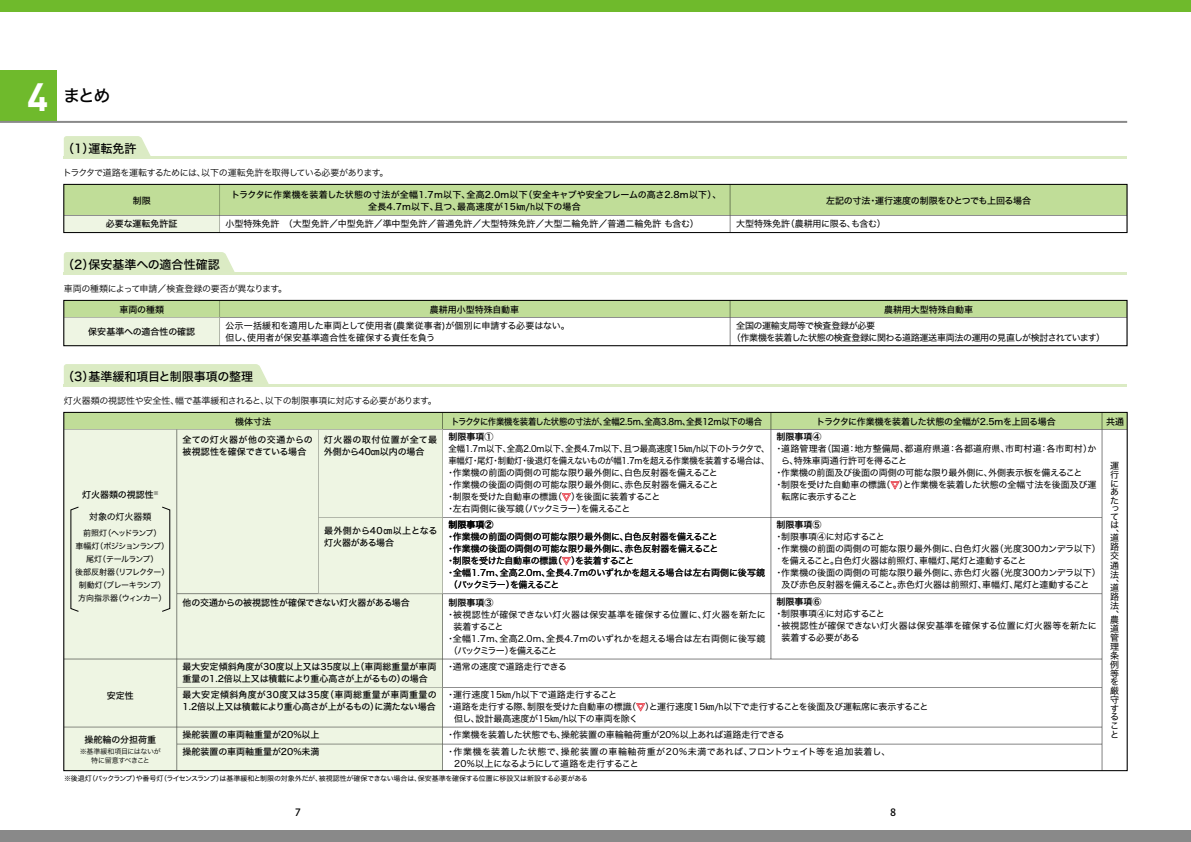
<style>
.page{position:relative;width:1191px;height:842px;background:#fff}
.page>*{position:absolute;margin:0;border:0;box-sizing:border-box;transform-origin:0 0}
.t1{font:700 39px "DIN";color:#fff}
.t2{font:17px "Hira Kaku Std W5";color:#000}
.t3{font:12px "Hira Kaku Std W5";color:#000}
.t4{font:10px "Hiragino UD Sans Std N W5";color:#000}
.t5{font:9px/8.9px "Hira Kaku Std W4";letter-spacing:-.015em;color:#000;text-align:justify}
.t6{font:9px/12px "Hira Kaku Std W5";color:#000}
.t7{font:9px/12px "Hira Kaku Std W4";letter-spacing:-.015em;color:#000;scale:.93 1}
.t8{font:9px/12px "Hira Kaku Std W4";letter-spacing:.02em;color:#000}
.t9{font:9px/12px "Hira Kaku Std W5";letter-spacing:.02em;color:#000}
.t10{font:9px "Hira Kaku Std W4";letter-spacing:-.035em;color:#000}
.t11{font:9px "Hira Kaku Std W3";letter-spacing:-.03em;color:#000}
.t12{font:9px/12px "Hira Kaku Std W4";letter-spacing:-.045em;color:#000}
.t13{font:9px "Hira Kaku Std W5";letter-spacing:-.025em;color:#000}
.t14{font:9px "Hira Kaku Std W5";letter-spacing:-.025em;color:#000;scale:.93 1}
.t15{font:9px "Hira Kaku Std W3";letter-spacing:-.055em;color:#000}
.t16{font:9px "Hira Kaku Std W4";letter-spacing:.015em;color:#000}
.t17{font:9px "Hira Kaku Std W4";letter-spacing:.01em;color:#000}
.t18{font:9px "Hira Kaku Std W4";letter-spacing:.005em;color:#000}
.t19{font:9px "Hira Kaku Std W4";letter-spacing:-.04em;color:#000}
.t20{font:9px "Hira Kaku Std W6";color:#000}
.t21{font:9px "Hira Kaku Std W5";letter-spacing:-.03em;color:#000}
.t22{font:9px "Hira Kaku Std W4";letter-spacing:-.13em;color:#000}
.t23{font:9px "Hira Kaku Std W4";letter-spacing:-.15em;color:#000}
.t24{font:9px "Hira Kaku Std W4";letter-spacing:-.05em;color:#000}
.t25{font:8px/13px "Hira Kaku Std W4";letter-spacing:-.075em;color:#000;text-align:center}
.t26{font:7px "Hira Kaku Std W4";letter-spacing:-.03em;color:#000}
.t27{font:7px/9px "Hira Kaku Std W3";letter-spacing:-.055em;color:#000;text-align:center}
</style>
<div class="page">
<div style="left:0;top:831px;width:1191px;height:11px;background:#898989"></div>
<div style="left:0;top:0;width:1191px;height:11px;background:#6fba2c"></div>
<div style="left:0;top:71px;width:57px;height:51px;background:#6fba2c"></div>
<hr style="left:0;top:121px;width:1127px;height:2px;background:#898989">
<div style="left:64px;top:136px;width:87px;height:20px;background:#dbebc4"></div>
<hr style="left:64px;top:156px;width:1063px;height:3px;background:#dbebc4">
<svg style="left:65px;top:186px;width:1060px;height:45px"></svg>
<div style="left:63px;top:184px;width:1064px;height:49px;border:1px solid #000"></div>
<div style="left:64px;top:252px;width:171px;height:20px;background:#dbebc4"></div>
<hr style="left:64px;top:272px;width:1063px;height:3px;background:#dbebc4">
<svg style="left:65px;top:302px;width:1060px;height:42px"></svg>
<div style="left:63px;top:300px;width:1064px;height:46px;border:1px solid #000"></div>
<div style="left:64px;top:364px;width:205px;height:20px;background:#dbebc4"></div>
<hr style="left:64px;top:384px;width:1063px;height:3px;background:#dbebc4">
<svg style="left:64px;top:412px;width:1063px;height:359px"></svg>
<h1 class="t1" style="left:27px;top:71px;width:23px">4</h1>
<h2 class="t2" style="left:63px;top:83px;width:49px">まとめ</h2>
<h3 class="t3" style="left:62px;top:139px;width:76px">（1）運転免許</h3>
<p class="t15" style="left:63px;top:166px;width:327px">トラクタで道路を運転するためには、以下の運転免許を取得している必要があります。</p>
<p class="t6" style="left:133px;top:195px;width:19px">制限</p>
<p class="t9" style="left:231px;top:189px;width:491px;text-align:center">トラクタに作業機を装着した状態の寸法が全幅1.7m以下、全高2.0m以下（安全キャブや安全フレームの高さ2.8m以下）、全長4.7m以下、且つ、最高速度が15㎞/h以下の場合</p>
<p class="t13" style="left:826px;top:193px;width:207px">左記の寸法・運行速度の制限をひとつでも上回る場合</p>
<p class="t6" style="left:106px;top:218px;width:73px">必要な運転免許証</p>
<p class="t5" style="left:225px;top:220px;width:475px">小型特殊免許　（大型免許／中型免許／準中型免許／普通免許／大型特殊免許／大型二輪免許／普通二輪免許 も含む）</p>
<p class="t5" style="left:736px;top:220px;width:151px">大型特殊免許（農耕用に限る、も含む）</p>
<h3 class="t3" style="left:62px;top:255px;width:159px">（2）保安基準への適合性確認</h3>
<p class="t11" style="left:64px;top:282px;width:225px">車両の種類によって申請／検査登録の要否が異なります。</p>
<p class="t6" style="left:119px;top:303px;width:46px">車両の種類</p>
<p class="t6" style="left:430px;top:303px;width:91px">農耕用小型特殊自動車</p>
<p class="t6" style="left:884px;top:303px;width:91px">農耕用大型特殊自動車</p>
<p class="t6" style="left:88px;top:326px;width:108px">保安基準への適合性の確認</p>
<p class="t5" style="left:225px;top:319px;width:346px;line-height:12px">公示一括緩和を適用した車両として使用者(農業従事者)が個別に申請する必要はない。但し、使用者が保安基準適合性を確保する責任を負う</p>
<p class="t12" style="left:731px;top:319px;width:375px;text-indent:4px">全国の運輸支局等で検査登録が必要<br>（作業機を装着した状態の検査登録に関わる道路運送車両法の運用の見直しが検討されています）</p>
<h3 class="t3" style="left:62px;top:367px;width:192px">（3）基準緩和項目と制限事項の整理</h3>
<p class="t11" style="left:64px;top:394px;width:375px">灯火器類の視認性や安全性、幅で基準緩和されると、以下の制限事項に対応する必要があります。</p>
<p class="t6" style="left:82px;top:489px;width:78px">灯火器類の視認性<sup>※</sup></p>
<p class="t5" style="left:89px;top:513px;width:64px">対象の灯火器類</p>
<p class="t25" style="left:75px;top:526px;width:96px">前照灯（ヘッドランプ）<br>車幅灯（ポジションランプ）尾灯（テールランプ）<br>後部反射器（リフレクター）制動灯（ブレーキランプ）方向指示器（ウィンカー）</p>
<p class="t6" style="left:107px;top:690px;width:28px">安定性</p>
<p class="t6" style="left:85px;top:734px;width:73px">操舵輪の分担荷重</p>
<p class="t27" style="left:80px;top:747px;width:83px">※基準緩和項目にはないが特に留意すべきこと</p>
<p class="t6" style="left:235px;top:415px;width:37px">機体寸法</p>
<p class="t14" style="left:451px;top:414px;width:336px">トラクタに作業機を装着した状態の寸法が、全幅2.5m、全高3.8m、全長12m以下の場合</p>
<p class="t21" style="left:816px;top:414px;width:241px">トラクタに作業機を装着した状態の全幅が2.5mを上回る場合</p>
<p class="t6" style="left:1106px;top:416px;width:19px">共通</p>
<p class="t20" style="left:448px;top:430px;width:46px">制限事項①</p>
<p class="t7" style="left:446px;top:443px;width:349px">全幅1.7m以下、全高2.0m以下、全長4.7m以下、且つ最高速度15㎞/h以下のトラクタで、車幅灯・尾灯・制動灯・後退灯を備えないものが幅1.7mを超える作業機を装着する場合は、・作業機の前面の両側の可能な限り最外側に、白色反射器を備えること<br>・作業機の後面の両側の可能な限り最外側に、赤色反射器を備えること<br>・制限を受けた自動車の標識（　）を後面に装着すること<br>・左右両側に後写鏡（バックミラー）を備えること</p>
<p class="t20" style="left:776px;top:430px;width:46px">制限事項④</p>
<p class="t16" style="left:774px;top:442px;width:323px">・道路管理者（国道：地方整備局、都道府県道：各都道府県、市町村道：各市町村）か</p>
<p class="t5" style="left:781px;top:456px;width:128px">ら、特殊車両通行許可を得ること</p>
<p class="t5" style="left:774px;top:468px;width:309px">・作業機の前面及び後面の両側の可能な限り最外側に、外側表示板を備えること</p>
<p class="t5" style="left:774px;top:480px;width:323px">・制限を受けた自動車の標識（　）と作業機を装着した状態の全幅寸法を後面及び運</p>
<p class="t24" style="left:781px;top:490px;width:77px">転席に表示すること</p>
<p class="t9" style="left:324px;top:434px;width:115px">灯火器の取付位置が全て最外側から40㎝以内の場合</p>
<p class="t9" style="left:182px;top:434px;width:132px">全ての灯火器が他の交通からの被視認性を確保できている場合</p>
<p class="t5" style="left:1110px;top:462px;width:10px;line-height:8.5px">運行にあたっては、</p>
<p class="t5" style="left:1110px;top:534px;width:10px">道路交通法、</p>
<p class="t5" style="left:1110px;top:583px;width:10px">道路法、</p>
<p class="t5" style="left:1110px;top:615px;width:10px;text-align:left">農道管理条例等を厳守すること</p>
<p class="t20" style="left:776px;top:518px;width:46px">制限事項⑤</p>
<p class="t5" style="left:774px;top:532px;width:112px">・制限事項④に対応すること</p>
<p class="t5" style="left:774px;top:544px;width:328px">・作業機の前面の両側の可能な限り最外側に、白色灯火器（光度300カンデラ以下）</p>
<p class="t10" style="left:781px;top:554px;width:247px">を備えること。白色灯火器は前照灯、車幅灯、尾灯と連動すること</p>
<p class="t5" style="left:774px;top:568px;width:328px">・作業機の後面の両側の可能な限り最外側に、赤色灯火器（光度300カンデラ以下）</p>
<p class="t5" style="left:781px;top:580px;width:309px">及び赤色反射器を備えること。赤色灯火器は前照灯、車幅灯、尾灯と連動すること</p>
<p class="t20" style="left:448px;top:518px;width:46px">制限事項②</p>
<p class="t5" style="left:446px;top:532px;width:273px">・作業機の前面の両側の可能な限り最外側に、白色反射器を備えること</p>
<p class="t5" style="left:446px;top:544px;width:274px">・作業機の後面の両側の可能な限り最外側に、赤色反射器を備えること</p>
<p class="t19" style="left:446px;top:554px;width:189px">・制限を受けた自動車の標識（　）を装着すること</p>
<p class="t8" style="left:446px;top:567px;width:320px">・全幅1.7m、全高2.0m、全長4.7mのいずれかを超える場合は左右両側に後写鏡</p>
<p class="t22" style="left:449px;top:578px;width:112px">（バックミラー）を備えること</p>
<p class="t6" style="left:324px;top:524px;width:115px">最外側から40㎝以上となる灯火器がある場合</p>
<p class="t20" style="left:776px;top:594px;width:46px">制限事項⑥</p>
<p class="t5" style="left:774px;top:609px;width:112px">・制限事項④に対応すること</p>
<p class="t18" style="left:774px;top:618px;width:324px">・被視認性が確保できない灯火器は保安基準を確保する位置に灯火器等を新たに</p>
<p class="t19" style="left:781px;top:630px;width:79px">装着する必要がある</p>
<p class="t20" style="left:448px;top:596px;width:46px">制限事項③</p>
<p class="t17" style="left:446px;top:608px;width:321px">・被視認性が確保できない灯火器は保安基準を確保する位置に、灯火器を新たに</p>
<p class="t5" style="left:453px;top:622px;width:52px">装着すること</p>
<p class="t8" style="left:446px;top:633px;width:321px">・全幅1.7m、全高2.0m、全長4.7mのいずれかを超える場合は左右両側に後写鏡</p>
<p class="t23" style="left:449px;top:644px;width:110px">（バックミラー）を備えること</p>
<p class="t13" style="left:182px;top:596px;width:229px">他の交通からの被視認性が確保できない灯火器がある場合</p>
<p class="t6" style="left:183px;top:661px;width:255px">最大安定傾斜角度が30度以上又は35度以上（車両総重量が車両重量の1.2倍以上又は積載により重心高さが上がるもの）の場合</p>
<p class="t5" style="left:446px;top:662px;width:122px">・通常の速度で道路走行できる</p>
<p class="t6" style="left:183px;top:689px;width:256px">最大安定傾斜角度が30度又は35度（車両総重量が車両重量の<br>1.2倍以上又は積載により重心高さが上がるもの）に満たない場合</p>
<p class="t8" style="left:446px;top:689px;width:172px">・運行速度15㎞/h以下で道路走行すること</p>
<p class="t10" style="left:446px;top:700px;width:484px">・道路を走行する際、制限を受けた自動車の標識（　）と運行速度15㎞/h以下で走行することを後面及び運転席に表示すること</p>
<p class="t5" style="left:454px;top:714px;width:185px">但し、設計最高速度が15㎞/h以下の車両を除く</p>
<p class="t6" style="left:183px;top:729px;width:138px">操舵装置の車両軸重量が20%以上</p>
<p class="t5" style="left:446px;top:730px;width:340px">・作業機を装着した状態でも、操舵装置の車輪軸荷重が20%以上あれば道路走行できる</p>
<p class="t6" style="left:183px;top:746px;width:138px">操舵装置の車両軸重量が20%未満</p>
<p class="t8" style="left:454px;top:745px;width:438px;text-indent:-8px">・作業機を装着した状態で、操舵装置の車輪軸荷重が20%未満であれば、フロントウェイト等を追加装着し、<br>20%以上になるようにして道路を走行すること</p>
<p class="t26" style="left:64px;top:773px;width:525px">※後退灯（バックランプ）や番号灯（ライセンスランプ）は基準緩和と制限の対象外だが、被視認性が確保できない場合は、保安基準を確保する位置に移設又は新設する必要がある</p>
<p class="t4" style="left:295px;top:805px;width:8px">7</p>
<p class="t4" style="left:890px;top:805px;width:8px">8</p>
</div>
